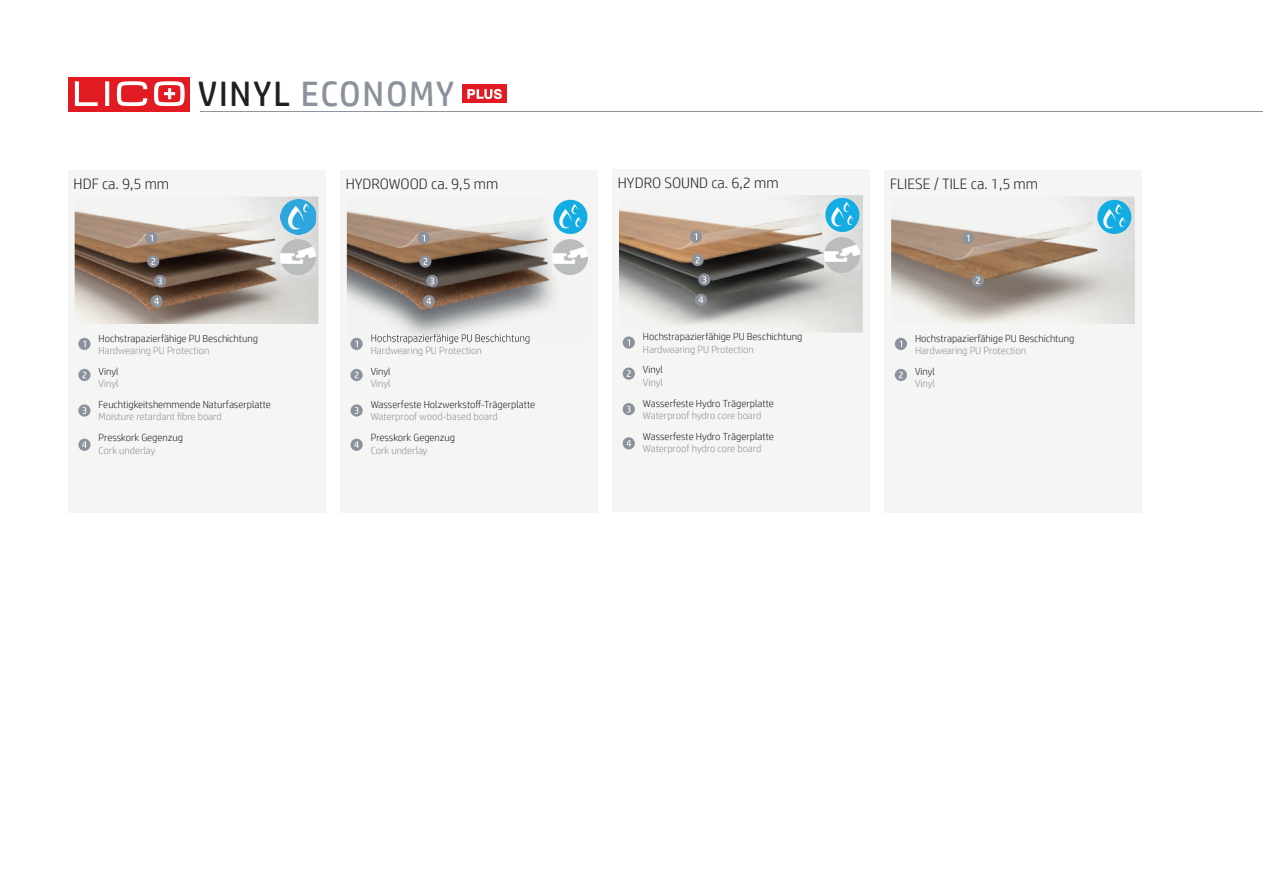
<style>
.page{position:relative;width:1263px;height:893px;background:#fff}
.page>*{position:absolute;margin:0;border:0;box-sizing:border-box;transform-origin:0 0}
.t1{font:35.4px "HP Simplified";letter-spacing:.05em;color:#8b929c}
.t2{font:300 15.15px "HP Simplified";color:#231f20}
.t3{font:300 10.35px "HP Simplified";color:#231f20}
.t4{font:300 10.35px "HP Simplified";color:#8b929c}
.s1{color:#231f20}
</style>
<div class="page">
<hr style="left:200px;top:111px;width:1063px;height:1px;background:#8b929c">
<div style="left:68px;top:77px;width:122px;height:34px;background:#e21a21"></div>
<svg style="left:75px;top:81px;width:110px;height:25px"></svg>
<div style="left:462px;top:85px;width:44px;height:18px;background:#e21a21"></div>
<svg style="left:467px;top:89px;width:35px;height:10px"></svg>
<div style="left:612px;top:169px;width:257px;height:342px;background:#f5f5f4"></div>
<img style="left:619px;top:195px;width:244px;height:138px">
<svg style="left:623px;top:336px;width:12px;height:13px"></svg>
<div style="left:690px;top:231px;width:12px;height:12px;background:#8b929c;border-radius:50%"></div>
<div style="left:623px;top:367px;width:12px;height:13px;background:#8b929c;border-radius:50%"></div>
<svg style="left:627px;top:370px;width:4px;height:7px"></svg>
<svg style="left:691px;top:254px;width:13px;height:12px"></svg>
<svg style="left:696px;top:257px;width:3px;height:6px"></svg>
<div style="left:623px;top:403px;width:12px;height:12px;background:#8b929c;border-radius:50%"></div>
<svg style="left:627px;top:406px;width:4px;height:6px"></svg>
<div style="left:698px;top:274px;width:12px;height:12px;background:#8b929c;border-radius:50%"></div>
<svg style="left:702px;top:276px;width:4px;height:7px"></svg>
<div style="left:695px;top:294px;width:12px;height:12px;background:#8b929c;border-radius:50%"></div>
<svg style="left:699px;top:297px;width:4px;height:6px"></svg>
<div style="left:623px;top:437px;width:12px;height:12px;background:#8b929c;border-radius:50%"></div>
<svg style="left:627px;top:440px;width:4px;height:7px"></svg>
<img style="left:824px;top:238px;width:35px;height:35px">
<img style="left:823px;top:195px;width:40px;height:40px">
<div style="left:884px;top:170px;width:257px;height:343px;background:#f5f5f4"></div>
<img style="left:942px;top:197px;width:193px;height:127px">
<img style="left:891px;top:218px;width:51px;height:100px">
<svg style="left:895px;top:338px;width:12px;height:12px"></svg>
<svg style="left:962px;top:232px;width:12px;height:12px"></svg>
<svg style="left:895px;top:369px;width:12px;height:12px"></svg>
<svg style="left:899px;top:372px;width:4px;height:6px"></svg>
<div style="left:972px;top:274px;width:12px;height:13px;background:#8b929c;border-radius:50%"></div>
<svg style="left:976px;top:277px;width:4px;height:7px"></svg>
<img style="left:1094px;top:197px;width:40px;height:40px">
<div style="left:68px;top:170px;width:257px;height:343px;background:#f5f5f4"></div>
<img style="left:75px;top:197px;width:243px;height:127px">
<div style="left:78px;top:338px;width:13px;height:12px;background:#8b929c;border-radius:50%"></div>
<svg style="left:83px;top:341px;width:3px;height:6px"></svg>
<div style="left:145px;top:232px;width:13px;height:12px;background:#8b929c;border-radius:50%"></div>
<svg style="left:150px;top:235px;width:3px;height:6px"></svg>
<svg style="left:78px;top:369px;width:13px;height:12px"></svg>
<svg style="left:83px;top:372px;width:3px;height:6px"></svg>
<div style="left:147px;top:255px;width:12px;height:13px;background:#8b929c;border-radius:50%"></div>
<svg style="left:151px;top:258px;width:4px;height:7px"></svg>
<svg style="left:78px;top:404px;width:13px;height:13px"></svg>
<svg style="left:83px;top:407px;width:3px;height:7px"></svg>
<div style="left:154px;top:275px;width:12px;height:12px;background:#8b929c;border-radius:50%"></div>
<svg style="left:158px;top:278px;width:4px;height:6px"></svg>
<div style="left:151px;top:295px;width:12px;height:12px;background:#8b929c;border-radius:50%"></div>
<svg style="left:154px;top:298px;width:5px;height:6px"></svg>
<div style="left:78px;top:439px;width:13px;height:12px;background:#8b929c;border-radius:50%"></div>
<svg style="left:82px;top:441px;width:5px;height:7px"></svg>
<img style="left:281px;top:240px;width:35px;height:35px">
<img style="left:281px;top:200px;width:35px;height:35px">
<div style="left:340px;top:170px;width:257px;height:343px;background:#f5f5f4"></div>
<img style="left:347px;top:211px;width:228px;height:128px">
<img style="left:371px;top:334px;width:159px;height:7px">
<div style="left:350px;top:338px;width:13px;height:12px;background:#8b929c;border-radius:50%"></div>
<svg style="left:355px;top:341px;width:3px;height:6px"></svg>
<svg style="left:418px;top:232px;width:12px;height:12px"></svg>
<svg style="left:350px;top:369px;width:13px;height:12px"></svg>
<svg style="left:355px;top:372px;width:3px;height:6px"></svg>
<svg style="left:419px;top:255px;width:12px;height:13px"></svg>
<svg style="left:423px;top:258px;width:4px;height:7px"></svg>
<svg style="left:350px;top:404px;width:13px;height:13px"></svg>
<svg style="left:355px;top:407px;width:3px;height:7px"></svg>
<div style="left:426px;top:275px;width:12px;height:12px;background:#8b929c;border-radius:50%"></div>
<svg style="left:430px;top:278px;width:4px;height:6px"></svg>
<div style="left:423px;top:295px;width:12px;height:12px;background:#8b929c;border-radius:50%"></div>
<svg style="left:427px;top:298px;width:4px;height:6px"></svg>
<div style="left:350px;top:439px;width:13px;height:12px;background:#8b929c;border-radius:50%"></div>
<svg style="left:354px;top:441px;width:5px;height:7px"></svg>
<img style="left:553px;top:240px;width:35px;height:35px">
<img style="left:550px;top:199px;width:38px;height:38px">
<h2 class="t2" style="left:74px;top:174px;width:97px">HDF ca. 9,5 mm</h2>
<h1 class="t1" style="left:198px;top:70px;width:258px"><span class="s1">VINYL</span> ECONOMY</h1>
<h2 class="t2" style="left:346px;top:174px;width:154px">HYDROWOOD ca. 9,5 mm</h2>
<p class="t3" style="left:99px;top:331px;width:161px">Hochstrapazierfähige PU Beschichtung</p>
<p class="t4" style="left:99px;top:344px;width:112px">Hardwearing PU Protection</p>
<p class="t3" style="left:99px;top:364px;width:21px">Vinyl</p>
<p class="t4" style="left:99px;top:377px;width:21px">Vinyl</p>
<p class="t3" style="left:99px;top:398px;width:174px">Feuchtigkeitshemmende Naturfaserplatte</p>
<p class="t4" style="left:99px;top:410px;width:125px">Moisture retardant fibre board</p>
<p class="t3" style="left:99px;top:431px;width:86px">Presskork Gegenzug</p>
<p class="t4" style="left:99px;top:443px;width:58px">Cork underlay</p>
<p class="t4" style="left:371px;top:344px;width:112px">Hardwearing PU Protection</p>
<p class="t3" style="left:371px;top:364px;width:21px">Vinyl</p>
<p class="t4" style="left:371px;top:377px;width:21px">Vinyl</p>
<p class="t3" style="left:371px;top:398px;width:166px">Wasserfeste Holzwerkstoff-Trägerplatte</p>
<p class="t4" style="left:371px;top:410px;width:128px">Waterproof wood-based board</p>
<p class="t3" style="left:371px;top:431px;width:86px">Presskork Gegenzug</p>
<p class="t4" style="left:371px;top:443px;width:58px">Cork underlay</p>
<h2 class="t2" style="left:618px;top:173px;width:162px">HYDRO SOUND ca. 6,2 mm</h2>
<p class="t3" style="left:643px;top:330px;width:161px">Hochstrapazierfähige PU Beschichtung</p>
<p class="t4" style="left:643px;top:342px;width:112px">Hardwearing PU Protection</p>
<p class="t3" style="left:643px;top:363px;width:21px">Vinyl</p>
<p class="t4" style="left:643px;top:375px;width:21px">Vinyl</p>
<p class="t3" style="left:643px;top:396px;width:133px">Wasserfeste Hydro Trägerplatte</p>
<p class="t4" style="left:643px;top:409px;width:120px">Waterproof hydro core board</p>
<p class="t3" style="left:643px;top:429px;width:133px">Wasserfeste Hydro Trägerplatte</p>
<p class="t4" style="left:643px;top:442px;width:120px">Waterproof hydro core board</p>
<h2 class="t2" style="left:890px;top:174px;width:149px">FLIESE / TILE ca. 1,5 mm</h2>
<p class="t3" style="left:915px;top:331px;width:161px">Hochstrapazierfähige PU Beschichtung</p>
<p class="t4" style="left:915px;top:344px;width:112px">Hardwearing PU Protection</p>
<p class="t3" style="left:915px;top:364px;width:21px">Vinyl</p>
<p class="t4" style="left:915px;top:377px;width:21px">Vinyl</p>
</div>
